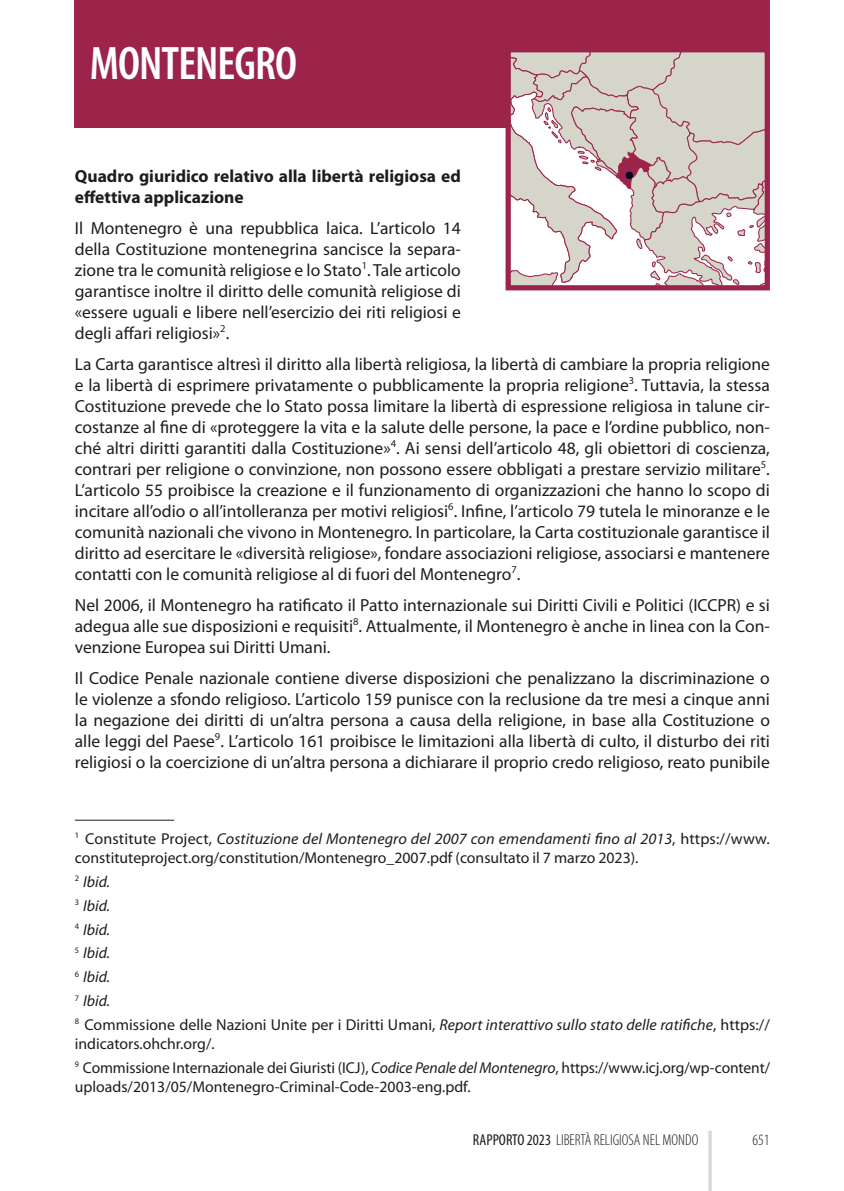
<style>
.page{position:relative;width:844px;height:1191px;background:#fff}
.page>*{position:absolute;margin:0;border:0;box-sizing:border-box;transform-origin:0 0}
.Nota_a_piè_di_pagina{font:600 condensed 47.25px "Myriad Pro";letter-spacing:-.02em;color:#fff}
.Nessuna_spaziatura{font:17.5px/21px "Myriad Pro";color:#1d1d1b;text-align:justify}
.Nessuna_spaziatura-2{font:700 17.5px/21px "Myriad Pro";color:#1d1d1b}
.Nota_a_piè_di_pagina-2{font:15.75px/18.9px "Myriad Pro";color:#1d1d1b}
.t1{font:300 condensed 15.75px "Myriad Pro";color:#1d1d1b}
.Nota_a_piè_di_pagina-3{font:italic 15.75px "Myriad Pro";color:#1d1d1b}
.s1{font-style:italic}
.s2{font-weight:400}
</style>
<div class="page">
<hr style="left:708px;top:1130px;width:3px;height:61px;background:#dadada">
<div style="left:75px;top:0;width:694px;height:128px;background:#9c244b"></div>
<hr style="left:75px;top:819px;width:99px;height:1px;background:#1d1d1b">
<svg style="left:511px;top:53px;width:252px;height:231px"></svg>
<div style="left:625px;top:172px;width:8px;height:7px;background:#000b1f;border-radius:50%"></div>
<div style="left:505px;top:47px;width:264px;height:243px;border:5px solid #9c244b"></div>
<p class="Nota_a_piè_di_pagina" style="left:90px;top:37px;width:209px">MONTENEGRO</p>
<p class="Nessuna_spaziatura-2" style="left:75px;top:166px;width:387px">Quadro giuridico relativo alla libertà religiosa ed effettiva applicazione</p>
<p class="Nessuna_spaziatura" style="left:75px;top:218px;width:387px">Il Montenegro è una repubblica laica. L’articolo 14 della Costituzione montenegrina sancisce la separa&shy;zione tra le comunità religiose e lo Stato<sup>1</sup>. Tale articolo garantisce inoltre il diritto delle comunità religiose di «essere uguali e libere nell’esercizio dei riti religiosi e degli affari religiosi»<sup>2</sup>.</p>
<p class="Nessuna_spaziatura" style="left:75px;top:354px;width:696px">La Carta garantisce altresì il diritto alla libertà religiosa, la libertà di cambiare la propria religione e la libertà di esprimere privatamente o pubblicamente la propria religione<sup>3</sup>. Tuttavia, la stessa Costituzione prevede che lo Stato possa limitare la libertà di espressione religiosa in talune cir&shy;costanze al fine di «proteggere la vita e la salute delle persone, la pace e l’ordine pubblico, non&shy;ché altri diritti garantiti dalla Costituzione»<sup>4</sup>. Ai sensi dell’articolo 48, gli obiettori di coscienza, contrari per religione o convinzione, non possono essere obbligati a prestare servizio militare<sup>5</sup>.<br>L’articolo 55 proibisce la creazione e il funzionamento di organizzazioni che hanno lo scopo di incitare all’odio o all’intolleranza per motivi religiosi<sup>6</sup>. Infine, l’articolo 79 tutela le minoranze e le comunità nazionali che vivono in Montenegro. In particolare, la Carta costituzionale garantisce il diritto ad esercitare le «diversità religiose», fondare associazioni religiose, associarsi e mantenere contatti con le comunità religiose al di fuori del Montenegro<sup>7</sup>.</p>
<p class="Nessuna_spaziatura" style="left:75px;top:595px;width:696px">Nel 2006, il Montenegro ha ratificato il Patto internazionale sui Diritti Civili e Politici (ICCPR) e si adegua alle sue disposizioni e requisiti<sup>8</sup>. Attualmente, il Montenegro è anche in linea con la Con&shy;venzione Europea sui Diritti Umani.</p>
<p class="Nessuna_spaziatura" style="left:75px;top:668px;width:696px">Il Codice Penale nazionale contiene diverse disposizioni che penalizzano la discriminazione o le violenze a sfondo religioso. L’articolo 159 punisce con la reclusione da tre mesi a cinque anni la negazione dei diritti di un’altra persona a causa della religione, in base alla Costituzione o alle leggi del Paese<sup>9</sup>. L’articolo 161 proibisce le limitazioni alla libertà di culto, il disturbo dei riti religiosi o la coercizione di un’altra persona a dichiarare il proprio credo religioso, reato punibile</p>
<p class="Nota_a_piè_di_pagina-2" style="left:75px;top:829px;width:696px"><sup>1</sup> Constitute Project, <span class="s1">Costituzione del Montenegro del 2007 con emendamenti fino al 2013</span>, https://www. constituteproject.org/constitution/Montenegro_2007.pdf (consultato il 7 marzo 2023).</p>
<p class="Nota_a_piè_di_pagina-3" style="left:75px;top:873px;width:37px"><sup>2</sup> Ibid.</p>
<p class="Nota_a_piè_di_pagina-3" style="left:75px;top:897px;width:37px"><sup>3</sup> Ibid.</p>
<p class="Nota_a_piè_di_pagina-3" style="left:75px;top:920px;width:37px"><sup>4</sup> Ibid.</p>
<p class="Nota_a_piè_di_pagina-3" style="left:75px;top:944px;width:37px"><sup>5</sup> Ibid.</p>
<p class="Nota_a_piè_di_pagina-3" style="left:75px;top:968px;width:37px"><sup>6</sup> Ibid.</p>
<p class="Nota_a_piè_di_pagina-3" style="left:75px;top:992px;width:37px"><sup>7</sup> Ibid.</p>
<p class="Nota_a_piè_di_pagina-2" style="left:75px;top:1015px;width:696px"><sup>8</sup> Commissione delle Nazioni Unite per i Diritti Umani, <span class="s1">Report interattivo sullo stato delle ratifiche</span>, https:// indicators.ohchr.org/.</p>
<p class="Nota_a_piè_di_pagina-2" style="left:75px;top:1058px;width:696px"><sup>9</sup> Commissione Internazionale dei Giuristi (ICJ), <span class="s1">Codice Penale del Montenegro</span>, https://www.icj.org/wp-content/ uploads/2013/05/Montenegro-Criminal-Code-2003-eng.pdf.</p>
<p class="t1" style="left:473px;top:1131px;width:227px"><span class="s2">RAPPORTO 2023</span> LIBERTÀ RELIGIOSA NEL MONDO</p>
<p class="t1" style="left:752px;top:1131px;width:19px">651</p>
</div>
